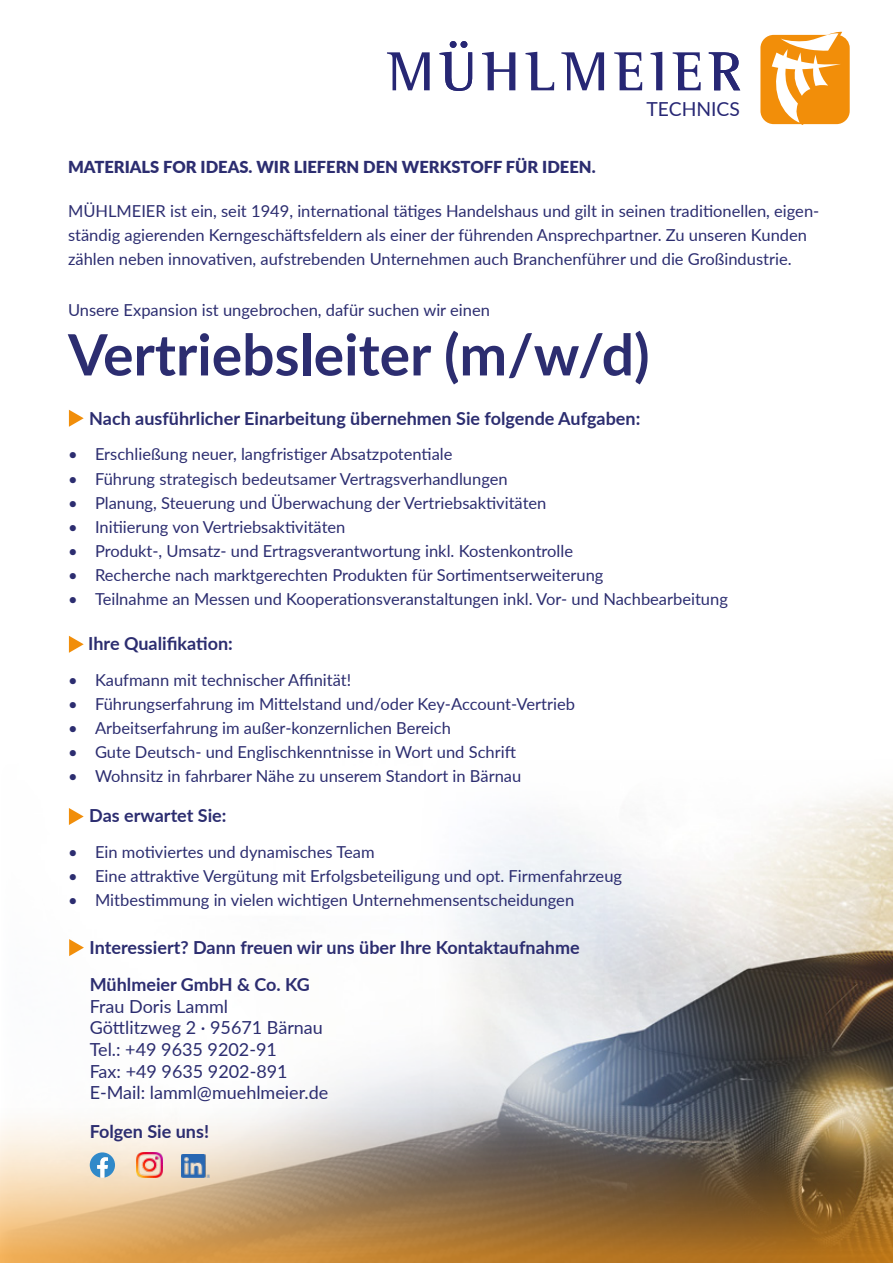
<style>
.page{position:relative;width:893px;height:1263px;background:#fff}
.page>*{position:absolute;margin:0;border:0;box-sizing:border-box;transform-origin:0 0}
.t1{font:700 57px "Lato";color:#2c2d70}
.t2{font:19.35px "Lato";color:#272774}
.t3{font:700 18px/37.5px "Lato";color:#2c2d70}
.t4{font:18px/21.6px "Lato";color:#2c2d70}
.t5{font:16.5px/24px "Lato";color:#2c2d70}
.t6{font:900 16.5px "Lato";color:#2c2d70}
</style>
<div class="page">
<img style="left:68px;top:636px;width:825px;height:378px">
<svg style="left:387px;top:52px;width:43px;height:38px"></svg>
<svg style="left:440px;top:41px;width:32px;height:50px"></svg>
<svg style="left:482px;top:52px;width:33px;height:38px"></svg>
<svg style="left:525px;top:52px;width:29px;height:38px"></svg>
<svg style="left:561px;top:52px;width:43px;height:38px"></svg>
<svg style="left:614px;top:52px;width:28px;height:38px"></svg>
<svg style="left:650px;top:52px;width:12px;height:38px"></svg>
<svg style="left:673px;top:52px;width:28px;height:38px"></svg>
<svg style="left:709px;top:52px;width:31px;height:38px"></svg>
<svg style="left:760px;top:32px;width:90px;height:93px"></svg>
<svg style="left:69px;top:410px;width:15px;height:17px"></svg>
<svg style="left:69px;top:636px;width:15px;height:17px"></svg>
<svg style="left:69px;top:808px;width:15px;height:17px"></svg>
<svg style="left:69px;top:939px;width:15px;height:17px"></svg>
<img style="left:0;top:1014px;width:893px;height:249px">
<svg style="left:90px;top:1152px;width:25px;height:25px"></svg>
<img style="left:137px;top:1152px;width:25px;height:26px">
<img style="left:181px;top:1154px;width:28px;height:24px">
<p class="t2" style="left:646px;top:95px;width:95px">TECHNICS</p>
<p class="t6" style="left:68px;top:154px;width:529px">MATERIALS FOR IDEAS. WIR LIEFERN DEN WERKSTOFF FÜR IDEEN.</p>
<p class="t5" style="left:68px;top:198px;width:753px">MÜHLMEIER ist ein, seit 1949, international tätiges Handelshaus und gilt in seinen traditionellen, eigen&shy;ständig agierenden Kerngeschäftsfeldern als einer der führenden Ansprechpartner. Zu unseren Kunden zählen neben innovativen, aufstrebenden Unternehmen auch Branchenführer und die Großindustrie.</p>
<p class="t5" style="left:68px;top:297px;width:423px">Unsere Expansion ist ungebrochen, dafür suchen wir einen</p>
<h1 class="t1" style="left:68px;top:313px;width:583px">Vertriebsleiter (m/w/d)</h1>
<p class="t3" style="left:89px;top:399px;width:553px">Nach ausführlicher Einarbeitung übernehmen Sie folgende Aufgaben:</p>
<p class="t5" style="left:68px;top:442px;width:386px">• Erschließung neuer, langfristiger Absatzpotentiale</p>
<p class="t5" style="left:68px;top:466px;width:441px">• Führung strategisch bedeutsamer Vertragsverhandlungen</p>
<p class="t5" style="left:68px;top:490px;width:480px">• Planung, Steuerung und Überwachung der Vertriebsaktivitäten</p>
<p class="t5" style="left:68px;top:514px;width:279px">• Initiierung von Vertriebsaktivitäten</p>
<p class="t5" style="left:68px;top:538px;width:507px">• Produkt-, Umsatz- und Ertragsverantwortung inkl. Kostenkontrolle</p>
<p class="t5" style="left:68px;top:562px;width:537px">• Recherche nach marktgerechten Produkten für Sortimentserweiterung</p>
<p class="t5" style="left:68px;top:586px;width:661px">• Teilnahme an Messen und Kooperationsveranstaltungen inkl. Vor- und Nachbearbeitung</p>
<p class="t3" style="left:88px;top:624px;width:146px">Ihre Qualifikation:</p>
<p class="t5" style="left:68px;top:667px;width:285px">• Kaufmann mit technischer Affinität!</p>
<p class="t5" style="left:68px;top:691px;width:509px">• Führungserfahrung im Mittelstand und/oder Key-Account-Vertrieb</p>
<p class="t5" style="left:68px;top:715px;width:384px">• Arbeitserfahrung im außer-konzernlichen Bereich</p>
<p class="t5" style="left:68px;top:739px;width:449px">• Gute Deutsch- und Englischkenntnisse in Wort und Schrift</p>
<p class="t5" style="left:68px;top:763px;width:455px">• Wohnsitz in fahrbarer Nähe zu unserem Standort in Bärnau</p>
<p class="t3" style="left:89px;top:796px;width:139px">Das erwartet Sie:</p>
<p class="t5" style="left:68px;top:839px;width:308px">• Ein motiviertes und dynamisches Team</p>
<p class="t5" style="left:68px;top:863px;width:556px">• Eine attraktive Vergütung mit Erfolgsbeteiligung und opt. Firmenfahrzeug</p>
<p class="t5" style="left:68px;top:887px;width:508px">• Mitbestimmung in vielen wichtigen Unternehmensentscheidungen</p>
<p class="t3" style="left:90px;top:927px;width:492px">Interessiert? Dann freuen wir uns über Ihre Kontaktaufnahme<br>Mühlmeier GmbH &amp; Co. KG</p>
<p class="t4" style="left:90px;top:995px;width:240px">Frau Doris Lamml<br>Göttlitzweg 2 · 95671 Bärnau<br>Tel.: +49 9635 9202-91<br>Fax: +49 9635 9202-891<br>E-Mail: lamml@muehlmeier.de</p>
<p class="t3" style="left:90px;top:1111px;width:121px">Folgen Sie uns!</p>
</div>
